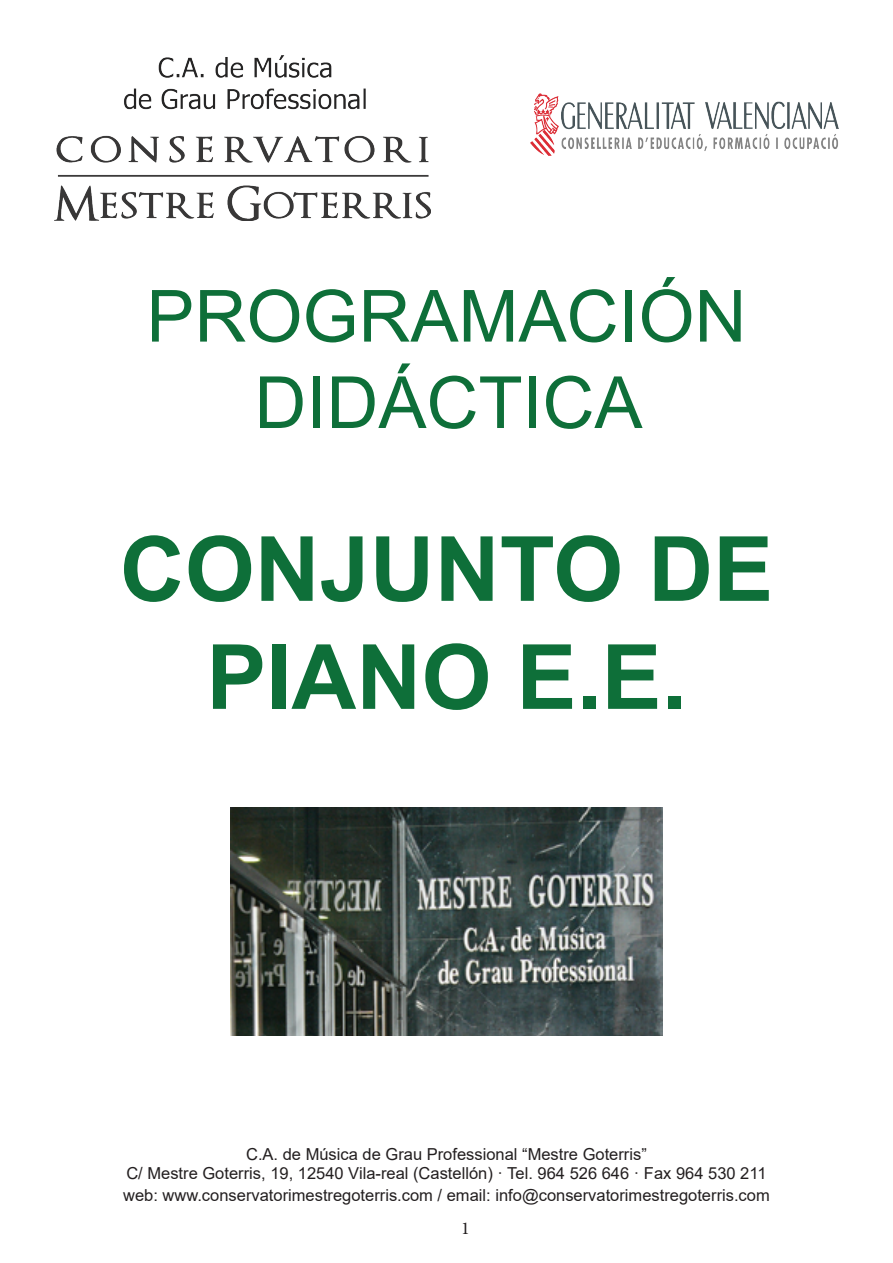
<style>
.page{position:relative;width:893px;height:1263px;background:#fff}
.page>*{position:absolute;margin:0;border:0;box-sizing:border-box;transform-origin:0 0}
.t1{font:700 90px "Arial";color:#0e6f39}
.t2{font:72px "Arial";color:#0e6f39}
.t3{font:18px "Minion Pro";color:#231f20}
.t4{font:16.5px/19.8px "Arial";color:#231f20;text-align:center}
</style>
<div class="page">
<img style="left:55px;top:55px;width:376px;height:165px">
<img style="left:530px;top:94px;width:309px;height:61px">
<img style="left:230px;top:807px;width:432px;height:228px">
<p class="t2" style="left:146px;top:267px;width:602px">PROGRAMACIÓN</p>
<p class="t2" style="left:254px;top:353px;width:390px">DIDÁCTICA</p>
<p class="t1" style="left:120px;top:506px;width:655px">CONJUNTO DE</p>
<p class="t1" style="left:206px;top:614px;width:482px">PIANO E.E.</p>
<p class="t4" style="left:126px;top:1144px;width:642px">C.A. de Música de Grau Professional “Mestre Goterris”<br>C/ Mestre Goterris, 19, 12540 Vila-real (Castellón) · Tel. 964 526 646 · Fax 964 530 211</p>
<p class="t4" style="left:123px;top:1185px;width:648px">web: www.conservatorimestregoterris.com / email: info@conservatorimestregoterris.com</p>
<p class="t3" style="left:461px;top:1216px;width:10px">1</p>
</div>
